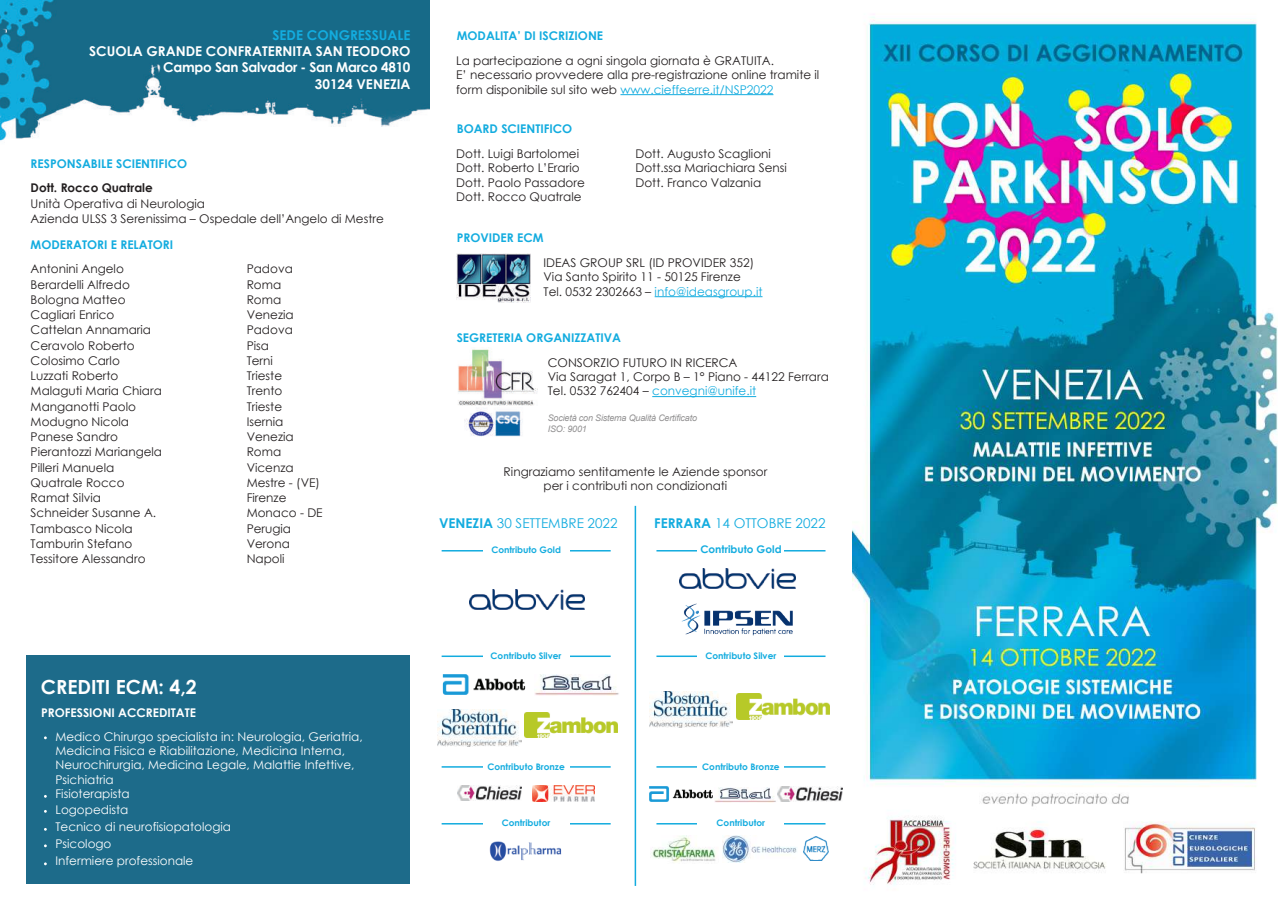
<style>
.page{position:relative;width:1280px;height:910px;background:#fff}
.page>*{position:absolute;margin:0;border:0;box-sizing:border-box;transform-origin:0 0}
.t1{font:700 19.5px "Century Gothic";color:#fff}
.t2{font:700 13.5px/16.2px "Century Gothic";color:#fff;text-align:right}
.t3{font:13.5px "Century Gothic";color:#13acdf}
.t4{font:700 13.5px "Century Gothic";color:#13acdf}
.t5{font:12px/14.4px "Century Gothic";color:#231f20}
.t6{font:12px/15.6px "Century Gothic";color:#fff}
.t7{font:700 12px "Century Gothic";color:#13acdf}
.t8{font:700 12px "Century Gothic";color:#fff}
.t9{font:700 12px "Century Gothic";color:#231f20}
.t10{font:700 10.5px "Century Gothic";color:#13acdf}
.t11{font:700 9px "Century Gothic";color:#13acdf}
.t12{font:italic 9px/10.8px "Arial";letter-spacing:-.02em;color:#929192}
.s1{color:#13acdf}
.s2{font-weight:700}
</style>
<div class="page">
<img style="left:852px;top:14px;width:425px;height:871px">
<img style="left:0;top:0;width:429px;height:141px">
<hr style="left:620px;top:94px;width:153px;height:1px;background:#13acdf">
<div style="left:26px;top:656px;width:383px;height:228px;background:#1d6b8a"></div>
<hr style="left:655px;top:296px;width:107px;height:1px;background:#13acdf">
<img style="left:457px;top:253px;width:73px;height:49px">
<hr style="left:652px;top:396px;width:104px;height:1px;background:#13acdf">
<img style="left:458px;top:347px;width:80px;height:59px">
<img style="left:465px;top:408px;width:58px;height:29px">
<img style="left:679px;top:569px;width:116px;height:20px">
<img style="left:682px;top:603px;width:111px;height:32px">
<img style="left:649px;top:691px;width:84px;height:37px">
<img style="left:736px;top:694px;width:93px;height:25px">
<img style="left:634px;top:771px;width:81px;height:47px">
<img style="left:715px;top:787px;width:127px;height:16px">
<hr style="left:656px;top:550px;width:169px;height:1px;background:#13acdf">
<div style="left:698px;top:543px;width:86px;height:14px;background:#fff"></div>
<hr style="left:656px;top:655px;width:169px;height:2px;background:#13acdf">
<div style="left:698px;top:649px;width:86px;height:14px;background:#fff"></div>
<hr style="left:656px;top:766px;width:169px;height:2px;background:#13acdf">
<div style="left:698px;top:759px;width:86px;height:14px;background:#fff"></div>
<hr style="left:656px;top:823px;width:169px;height:1px;background:#13acdf">
<div style="left:698px;top:816px;width:86px;height:14px;background:#fff"></div>
<img style="left:652px;top:835px;width:64px;height:28px">
<img style="left:722px;top:835px;width:75px;height:28px">
<img style="left:803px;top:837px;width:25px;height:23px">
<hr style="left:442px;top:550px;width:169px;height:1px;background:#13acdf">
<div style="left:483px;top:543px;width:86px;height:14px;background:#fff"></div>
<hr style="left:442px;top:655px;width:169px;height:2px;background:#13acdf">
<div style="left:483px;top:649px;width:86px;height:14px;background:#fff"></div>
<hr style="left:442px;top:766px;width:169px;height:2px;background:#13acdf">
<div style="left:483px;top:759px;width:86px;height:14px;background:#fff"></div>
<hr style="left:442px;top:823px;width:169px;height:1px;background:#13acdf">
<div style="left:483px;top:816px;width:86px;height:14px;background:#fff"></div>
<img style="left:469px;top:589px;width:116px;height:20px">
<img style="left:441px;top:655px;width:99px;height:55px">
<img style="left:535px;top:674px;width:84px;height:21px">
<img style="left:458px;top:785px;width:64px;height:15px">
<img style="left:532px;top:785px;width:63px;height:16px">
<img style="left:489px;top:841px;width:73px;height:20px">
<img style="left:437px;top:710px;width:84px;height:36px">
<img style="left:524px;top:712px;width:93px;height:26px">
<hr style="left:635px;top:506px;width:1px;height:380px;background:#13acdf">
<p class="t4" style="left:273px;top:25px;width:139px">SEDE CONGRESSUALE</p>
<p class="t2" style="left:89px;top:43px;width:323px">SCUOLA GRANDE CONFRATERNITA SAN TEODORO<br>Campo San Salvador - San Marco 4810<br>30124 VENEZIA</p>
<p class="t7" style="left:31px;top:154px;width:158px">RESPONSABILE SCIENTIFICO</p>
<p class="t9" style="left:31px;top:179px;width:124px">Dott. Rocco Quatrale</p>
<p class="t5" style="left:31px;top:195px;width:355px;line-height:15.3px">Unità Operativa di Neurologia<br>Azienda ULSS 3 Serenissima – Ospedale dell’Angelo di Mestre</p>
<p class="t7" style="left:31px;top:235px;width:144px">MODERATORI E RELATORI</p>
<p class="t5" style="left:31px;top:262px;width:95px">Antonini Angelo</p>
<p class="t5" style="left:247px;top:262px;width:48px">Padova</p>
<p class="t5" style="left:31px;top:277px;width:101px">Berardelli Alfredo</p>
<p class="t5" style="left:247px;top:277px;width:36px">Roma</p>
<p class="t5" style="left:31px;top:292px;width:96px">Bologna Matteo</p>
<p class="t5" style="left:247px;top:292px;width:36px">Roma</p>
<p class="t5" style="left:31px;top:307px;width:85px">Cagliari Enrico</p>
<p class="t5" style="left:247px;top:307px;width:49px">Venezia</p>
<p class="t5" style="left:31px;top:323px;width:122px">Cattelan Annamaria</p>
<p class="t5" style="left:247px;top:323px;width:48px">Padova</p>
<p class="t5" style="left:31px;top:338px;width:106px">Ceravolo Roberto</p>
<p class="t5" style="left:247px;top:338px;width:24px">Pisa</p>
<p class="t5" style="left:31px;top:353px;width:91px">Colosimo Carlo</p>
<p class="t5" style="left:247px;top:353px;width:28px">Terni</p>
<p class="t5" style="left:31px;top:368px;width:89px">Luzzati Roberto</p>
<p class="t5" style="left:247px;top:368px;width:37px">Trieste</p>
<p class="t5" style="left:31px;top:384px;width:133px">Malaguti Maria Chiara</p>
<p class="t5" style="left:247px;top:384px;width:37px">Trento</p>
<p class="t5" style="left:31px;top:399px;width:107px">Manganotti Paolo</p>
<p class="t5" style="left:247px;top:399px;width:37px">Trieste</p>
<p class="t5" style="left:31px;top:414px;width:100px">Modugno Nicola</p>
<p class="t5" style="left:247px;top:414px;width:38px">Isernia</p>
<p class="t5" style="left:31px;top:429px;width:89px">Panese Sandro</p>
<p class="t5" style="left:247px;top:429px;width:49px">Venezia</p>
<p class="t5" style="left:31px;top:445px;width:133px">Pierantozzi Mariangela</p>
<p class="t5" style="left:247px;top:445px;width:36px">Roma</p>
<p class="t5" style="left:31px;top:460px;width:85px">Pilleri Manuela</p>
<p class="t5" style="left:247px;top:460px;width:49px">Vicenza</p>
<p class="t5" style="left:31px;top:475px;width:95px">Quatrale Rocco</p>
<p class="t5" style="left:247px;top:475px;width:75px">Mestre - (VE)</p>
<p class="t5" style="left:31px;top:490px;width:72px">Ramat Silvia</p>
<p class="t5" style="left:247px;top:490px;width:41px">Firenze</p>
<p class="t5" style="left:31px;top:506px;width:127px">Schneider Susanne A.</p>
<p class="t5" style="left:247px;top:506px;width:78px">Monaco - DE</p>
<p class="t5" style="left:31px;top:521px;width:104px">Tambasco Nicola</p>
<p class="t5" style="left:247px;top:521px;width:46px">Perugia</p>
<p class="t5" style="left:31px;top:536px;width:103px">Tamburin Stefano</p>
<p class="t5" style="left:247px;top:536px;width:45px">Verona</p>
<p class="t5" style="left:31px;top:551px;width:116px">Tessitore Alessandro</p>
<p class="t5" style="left:247px;top:551px;width:39px">Napoli</p>
<p class="t7" style="left:457px;top:27px;width:148px">MODALITA’ DI ISCRIZIONE</p>
<p class="t5" style="left:456px;top:53px;width:365px">La partecipazione a ogni singola giornata è GRATUITA.<br>E’ necessario provvedere alla pre-registrazione online tramite il form disponibile sul sito web <span class="s1">www.cieffeerre.it/NSP2022</span></p>
<p class="t7" style="left:457px;top:120px;width:117px">BOARD SCIENTIFICO</p>
<p class="t5" style="left:456px;top:146px;width:130px">Dott. Luigi Bartolomei<br>Dott. Roberto L’Erario<br>Dott. Paolo Passadore<br>Dott. Rocco Quatrale</p>
<p class="t5" style="left:635px;top:146px;width:153px">Dott. Augusto Scaglioni<br>Dott.ssa Mariachiara Sensi<br>Dott. Franco Valzania</p>
<p class="t7" style="left:457px;top:229px;width:88px">PROVIDER ECM</p>
<p class="t5" style="left:544px;top:255px;width:220px">IDEAS GROUP SRL (ID PROVIDER 352)<br>Via Santo Spirito 11 - 50125 Firenze<br>Tel. 0532 2302663 – <span class="s1">info@ideasgroup.it</span></p>
<p class="t7" style="left:457px;top:329px;width:166px">SEGRETERIA ORGANIZZATIVA</p>
<p class="t5" style="left:548px;top:355px;width:283px">CONSORZIO FUTURO IN RICERCA<br>Via Saragat 1, Corpo B – 1° Piano - 44122 Ferrara<br>Tel. 0532 762404 – <span class="s1">convegni@unife.it</span></p>
<p class="t12" style="left:548px;top:413px;width:151px">Società con Sistema Qualità Certificato<br>ISO: 9001</p>
<p class="t5" style="left:504px;top:464px;width:265px;text-align:center">Ringraziamo sentitamente le Aziende sponsor per i contributi non condizionati</p>
<p class="t3" style="left:439px;top:514px;width:180px"><span class="s2">VENEZIA</span> 30 SETTEMBRE 2022</p>
<p class="t11" style="left:491px;top:543px;width:71px">Contributo Gold</p>
<p class="t3" style="left:654px;top:514px;width:173px"><span class="s2">FERRARA</span> 14 OTTOBRE 2022</p>
<p class="t10" style="left:700px;top:541px;width:83px">Contributo Gold</p>
<h1 class="t1" style="left:41px;top:672px;width:157px">CREDITI ECM: 4,2</h1>
<p class="t8" style="left:41px;top:704px;width:157px">PROFESSIONI ACCREDITATE</p>
<p class="t6" style="left:55px;top:728px;width:309px">Medico Chirurgo specialista in: Neurologia, Geriatria,<br>Medicina Fisica e Riabilitazione, Medicina Interna,<br>Neurochirurgia, Medicina Legale, Malattie Infettive,<br>Psichiatria<br>Fisioterapista<br>Logopedista<br>Tecnico di neurofisiopatologia<br>Psicologo<br>Infermiere professionale</p>
<p class="t11" style="left:491px;top:649px;width:72px">Contributo Silver</p>
<p class="t11" style="left:487px;top:759px;width:79px">Contributo Bronze</p>
<p class="t11" style="left:502px;top:816px;width:50px">Contributor</p>
<p class="t11" style="left:705px;top:649px;width:72px">Contributo Silver</p>
<p class="t11" style="left:702px;top:759px;width:79px">Contributo Bronze</p>
<p class="t11" style="left:716px;top:816px;width:50px">Contributor</p>
</div>
